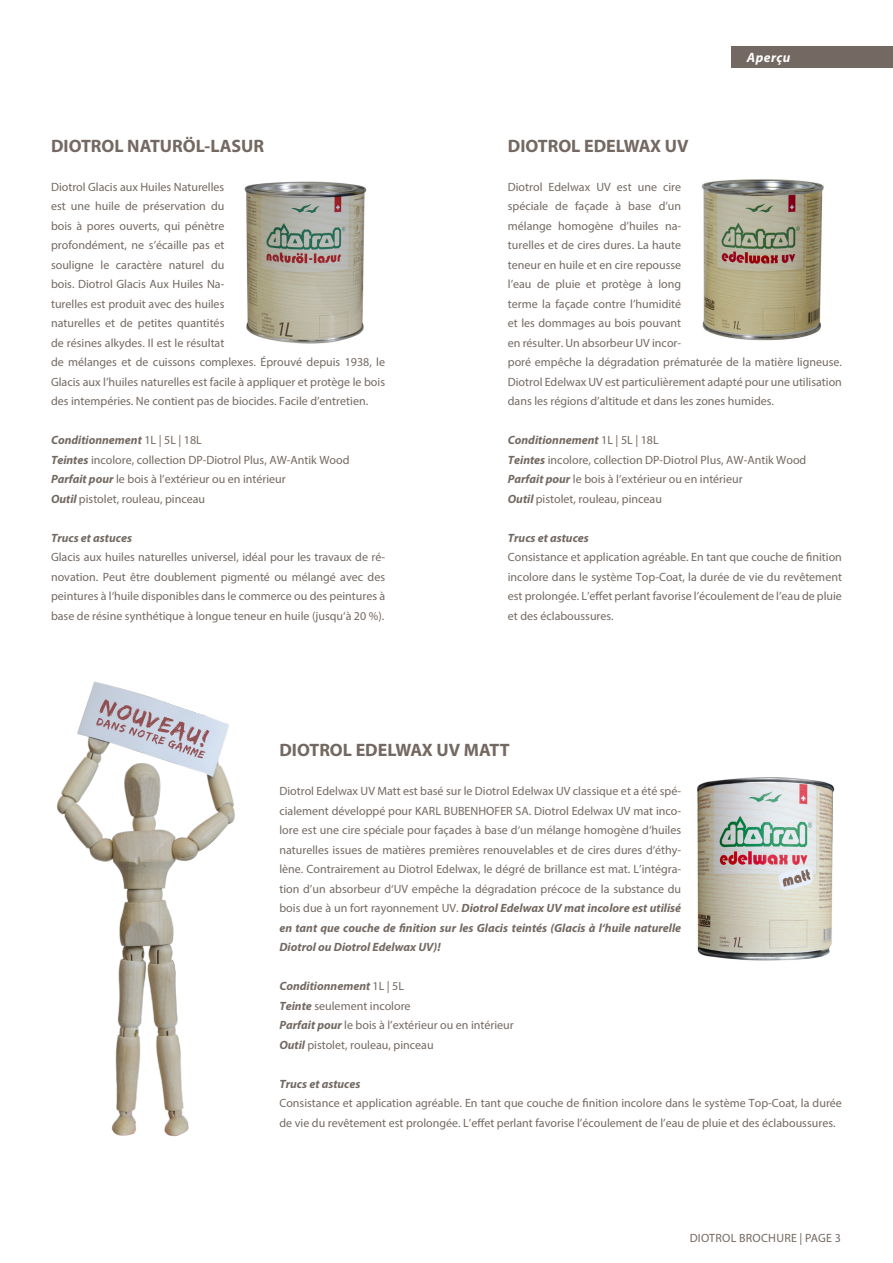
<style>
.page{position:relative;width:893px;height:1263px;background:#fff}
.page>*{position:absolute;margin:0;border:0;box-sizing:border-box;transform-origin:0 0}
.Zwischentitel{font:700 18px "Myriad Pro";color:#736962}
.t1{font:italic 700 13.5px "Myriad Pro";letter-spacing:.03em;color:#fff}
.Absatzformat_Lauftex{font:12px/19.5px "Myriad Pro";color:#736962}
.Absatzformat_Lauftex-2{font:italic 700 12px "Myriad Pro";color:#736962}
.Absatzformat_Lauftex-3{font:12px "Myriad Pro";letter-spacing:.02em;color:#736962}
.s1{font-weight:400;font-style:normal}
.s2{font-weight:700;font-style:italic}
</style>
<div class="page">
<div style="left:731px;top:47px;width:162px;height:21px;background:#736962"></div>
<img style="left:57px;top:681px;width:178px;height:456px">
<img style="left:244px;top:181px;width:123px;height:163px">
<img style="left:701px;top:179px;width:123px;height:162px">
<img style="left:697px;top:777px;width:138px;height:184px">
<p class="Zwischentitel" style="left:51px;top:134px;width:215px">DIOTROL NATURÖL-LASUR</p>
<p class="Absatzformat_Lauftex" style="left:51px;top:177px;width:336px">Diotrol Glacis aux Huiles Naturelles<br>est une huile de préservation du<br>bois à pores ouverts, qui pénètre<br>profondément, ne s’écaille pas et<br>souligne le caractère naturel du<br>bois. Diotrol Glacis Aux Huiles Na-<br>turelles est produit avec des huiles<br>naturelles et de petites quantités<br>de résines alkydes. Il est le résultat<br>de mélanges et de cuissons complexes. Éprouvé depuis 1938, le Glacis aux l’huiles naturelles est facile à appliquer et protège le bois des intempéries. Ne contient pas de biocides. Facile d’entretien.</p>
<p class="Absatzformat_Lauftex-2" style="left:51px;top:432px;width:152px">Conditionnement <span class="s1">1L | 5L | 18L</span></p>
<p class="Absatzformat_Lauftex" style="left:51px;top:450px;width:300px"><span class="s2">Teintes</span> incolore, collection DP-Diotrol Plus, AW-Antik Wood</p>
<p class="Absatzformat_Lauftex" style="left:51px;top:469px;width:236px"><span class="s2">Parfait pour</span> le bois à l’extérieur ou en intérieur</p>
<p class="Absatzformat_Lauftex" style="left:51px;top:489px;width:156px"><span class="s2">Outil</span> pistolet, rouleau, pinceau</p>
<p class="Absatzformat_Lauftex-2" style="left:51px;top:530px;width:83px">Trucs et astuces</p>
<p class="Absatzformat_Lauftex" style="left:51px;top:547px;width:336px;text-align:justify">Glacis aux huiles naturelles universel, idéal pour les travaux de ré&shy;novation. Peut être doublement pigmenté ou mélangé avec des peintures à l‘huile disponibles dans le commerce ou des peintures à base de résine synthétique à longue teneur en huile (jusqu‘à 20 %).</p>
<p class="t1" style="left:747px;top:49px;width:45px">Aperçu</p>
<p class="Zwischentitel" style="left:508px;top:134px;width:182px">DIOTROL EDELWAX UV</p>
<p class="Absatzformat_Lauftex" style="left:508px;top:177px;width:336px">Diotrol Edelwax UV est une cire<br>spéciale de façade à base d’un<br>mélange homogène d’huiles na-<br>turelles et de cires dures. La haute<br>teneur en huile et en cire repousse<br>l’eau de pluie et protège à long<br>terme la façade contre l’humidité<br>et les dommages au bois pouvant<br>en résulter. Un absorbeur UV incor-<br>poré empêche la dégradation prématurée de la matière ligneuse.<br>Diotrol Edelwax UV est particulièrement adapté pour une utilisation dans les régions d’altitude et dans les zones humides.</p>
<p class="Absatzformat_Lauftex-2" style="left:508px;top:432px;width:152px">Conditionnement <span class="s1">1L | 5L | 18L</span></p>
<p class="Absatzformat_Lauftex" style="left:508px;top:450px;width:300px"><span class="s2">Teintes</span> incolore, collection DP-Diotrol Plus, AW-Antik Wood</p>
<p class="Absatzformat_Lauftex" style="left:508px;top:469px;width:236px"><span class="s2">Parfait pour</span> le bois à l’extérieur ou en intérieur</p>
<p class="Absatzformat_Lauftex" style="left:508px;top:489px;width:156px"><span class="s2">Outil</span> pistolet, rouleau, pinceau</p>
<p class="Absatzformat_Lauftex-2" style="left:508px;top:530px;width:83px">Trucs et astuces</p>
<p class="Absatzformat_Lauftex" style="left:508px;top:547px;width:336px;text-align:justify">Consistance et application agréable. En tant que couche de finition incolore dans le système Top-Coat, la durée de vie du revêtement est prolongée. L’effet perlant favorise l’écoulement de l’eau de pluie et des éclaboussures.</p>
<p class="Zwischentitel" style="left:279px;top:738px;width:232px">DIOTROL EDELWAX UV MATT</p>
<p class="Absatzformat_Lauftex" style="left:279px;top:781px;width:403px;text-align:justify">Diotrol Edelwax UV Matt est basé sur le Diotrol Edelwax UV classique et a été spé&shy;cialement développé pour KARL BUBENHOFER SA. Diotrol Edelwax UV mat inco&shy;lore est une cire spéciale pour façades à base d‘un mélange homogène d‘huiles naturelles issues de matières premières renouvelables et de cires dures d‘éthy&shy;lène. Contrairement au Diotrol Edelwax, le dégré de brillance est mat. L’intégra&shy;tion d’un absorbeur d‘UV empêche la dégradation précoce de la substance du bois due à un fort rayonnement UV. <span class="s2">Diotrol Edelwax UV mat incolore est utilisé en tant que couche de finition sur les Glacis teintés (Glacis à l‘huile naturelle Diotrol ou Diotrol Edelwax UV)!</span></p>
<p class="Absatzformat_Lauftex-2" style="left:279px;top:978px;width:126px">Conditionnement <span class="s1">1L | 5L</span></p>
<p class="Absatzformat_Lauftex" style="left:279px;top:996px;width:133px"><span class="s2">Teinte</span> seulement incolore</p>
<p class="Absatzformat_Lauftex" style="left:279px;top:1015px;width:236px"><span class="s2">Parfait pour</span> le bois à l’extérieur ou en intérieur</p>
<p class="Absatzformat_Lauftex" style="left:279px;top:1035px;width:156px"><span class="s2">Outil</span> pistolet, rouleau, pinceau</p>
<p class="Absatzformat_Lauftex-2" style="left:279px;top:1076px;width:83px">Trucs et astuces</p>
<p class="Absatzformat_Lauftex" style="left:279px;top:1093px;width:564px">Consistance et application agréable. En tant que couche de finition incolore dans le système Top-Coat, la durée de vie du revêtement est prolongée. L’effet perlant favorise l’écoulement de l’eau de pluie et des éclaboussures.</p>
<p class="Absatzformat_Lauftex-3" style="left:690px;top:1230px;width:153px">DIOTROL BROCHURE | PAGE 3</p>
</div>
